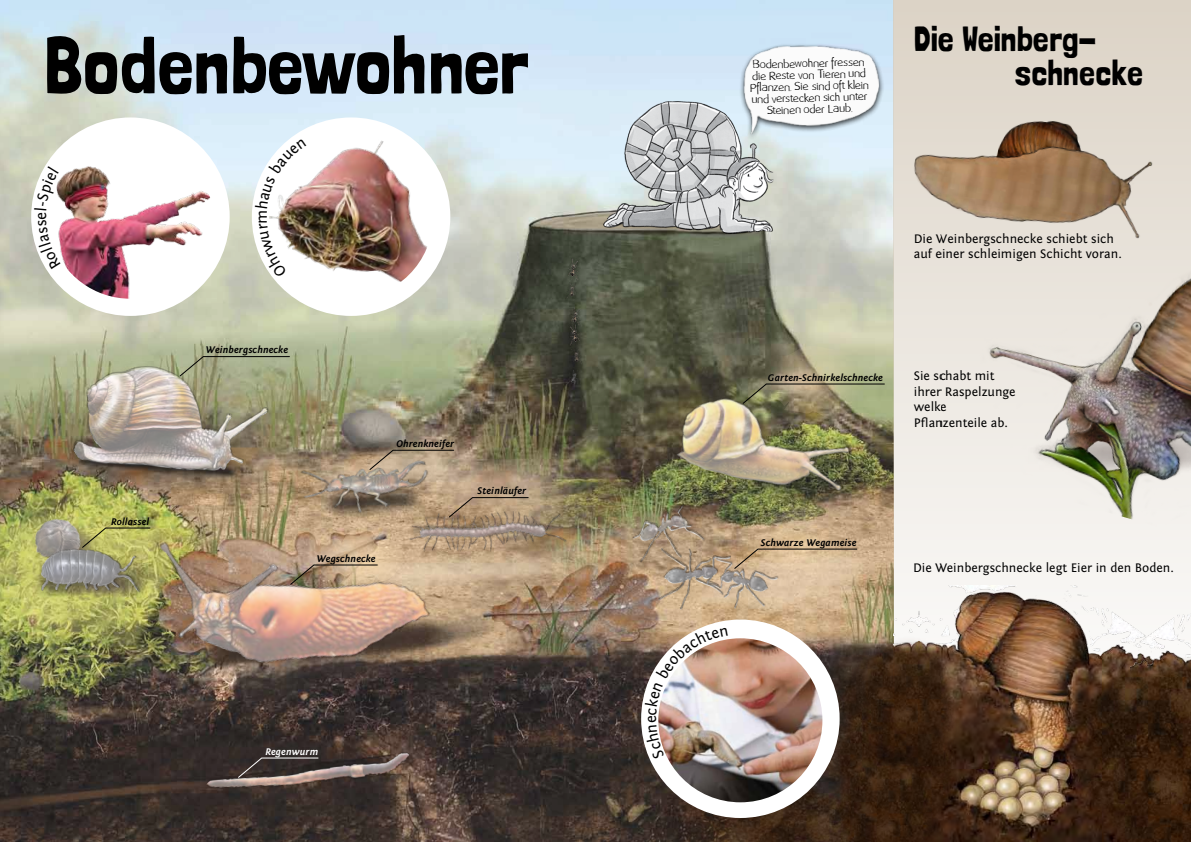
<style>
.page{position:relative;width:1191px;height:842px;background:#fff}
.page>*{position:absolute;margin:0;border:0;box-sizing:border-box;transform-origin:0 0}
.t1{font:80px "Londrina Solid";color:#000}
.t2{font:35px/34px "Londrina Solid";color:#000}
.t3{font:13px/15.6px "Fontin Sans";color:#000}
.t4{font:10px/11.5px "Blume";color:#000;text-align:center}
.t5{font:italic 700 10px "Fontin Sans";letter-spacing:.02em;color:#000}
.t6{font:italic 700 10px "Fontin Sans";letter-spacing:.02em;color:#fff}
</style>
<div class="page">
<img style="left:0;top:0;width:893px;height:842px">
<img style="left:629px;top:461px;width:40px;height:150px">
<img style="left:631px;top:771px;width:174px;height:71px">
<svg style="left:893px;top:0;width:298px;height:634px"></svg>
<div style="left:31px;top:117px;width:199px;height:199px;background:#fff;border-radius:50%"></div>
<img style="left:52px;top:159px;width:160px;height:140px">
<img style="left:201px;top:748px;width:212px;height:49px">
<img style="left:669px;top:384px;width:194px;height:119px">
<img style="left:630px;top:503px;width:149px;height:108px">
<img style="left:567px;top:257px;width:12px;height:24px">
<img style="left:565px;top:282px;width:12px;height:20px">
<img style="left:570px;top:307px;width:10px;height:16px">
<img style="left:568px;top:323px;width:12px;height:24px">
<img style="left:570px;top:347px;width:13px;height:21px">
<img style="left:565px;top:368px;width:14px;height:22px">
<img style="left:894px;top:585px;width:261px;height:257px">
<img style="left:1130px;top:591px;width:61px;height:64px">
<img style="left:1079px;top:655px;width:112px;height:187px">
<img style="left:805px;top:634px;width:155px;height:208px">
<div style="left:252px;top:117px;width:198px;height:199px;background:#fff;border-radius:50%"></div>
<img style="left:269px;top:135px;width:164px;height:164px;border-radius:82px">
<img style="left:833px;top:647px;width:121px;height:50px">
<img style="left:832px;top:697px;width:122px;height:145px">
<img style="left:861px;top:642px;width:91px;height:139px">
<img style="left:843px;top:756px;width:91px;height:86px">
<img style="left:900px;top:96px;width:264px;height:150px">
<div style="left:641px;top:619px;width:198px;height:199px;background:#fff;border-radius:50%"></div>
<img style="left:658px;top:638px;width:164px;height:164px;border-radius:82px">
<img style="left:603px;top:101px;width:170px;height:132px">
<svg style="left:179px;top:356px;width:111px;height:21px"></svg>
<svg style="left:439px;top:449px;width:15px;height:22px"></svg>
<svg style="left:448px;top:497px;width:81px;height:12px"></svg>
<svg style="left:237px;top:757px;width:82px;height:21px;background:#504643"></svg>
<svg style="left:94px;top:527px;width:30px;height:20px"></svg>
<div style="left:739px;top:43px;width:146px;height:98px;background:#000;opacity:.75"></div>
<img style="left:731px;top:39px;width:149px;height:107px">
<img style="left:942px;top:180px;width:249px;height:358px">
<svg style="left:742px;top:341px;width:152px;height:92px;background:#979373"></svg>
<svg style="left:733px;top:498px;width:146px;height:92px;background:#bba481"></svg>
<img style="left:67px;top:359px;width:220px;height:121px">
<img style="left:26px;top:512px;width:68px;height:61px">
<img style="left:36px;top:547px;width:88px;height:51px">
<img style="left:124px;top:512px;width:315px;height:209px">
<img style="left:287px;top:430px;width:152px;height:102px">
<img style="left:290px;top:431px;width:149px;height:101px">
<img style="left:408px;top:509px;width:166px;height:45px">
<svg style="left:34px;top:166px;width:27px;height:104px"></svg>
<svg style="left:255px;top:139px;width:51px;height:139px"></svg>
<img style="left:645px;top:627px;width:83px;height:132px">
<h1 class="t1" style="left:45px;top:18px;width:485px">Bodenbewohner</h1>
<h2 class="t2" style="left:1013px;top:21px;width:131px;text-indent:-100px">Die Weinberg&shy;schnecke</h2>
<p class="t4" style="left:749px;top:60px;width:120px;rotate:-2deg">Bodenbewohner fressen die Reste von Tieren und<br>Pflanzen. Sie sind oft klein und verstecken sich unter<br>Steinen oder Laub.</p>
<p class="t5" style="left:111px;top:516px;width:40px">Rollassel</p>
<p class="t5" style="left:206px;top:345px;width:84px">Weinbergschnecke</p>
<p class="t5" style="left:396px;top:438px;width:59px">Ohrenkneifer</p>
<p class="t5" style="left:317px;top:553px;width:60px">Wegschnecke</p>
<p class="t5" style="left:477px;top:486px;width:50px">Steinläufer</p>
<p class="t6" style="left:265px;top:746px;width:54px">Regenwurm</p>
<p class="t3" style="left:913px;top:231px;width:209px">Die Weinbergschnecke schiebt sich auf einer schleimigen Schicht voran.</p>
<p class="t5" style="left:768px;top:372px;width:116px">Garten-Schnirkelschnecke</p>
<p class="t3" style="left:913px;top:368px;width:103px">Sie schabt mit ihrer Raspelzunge welke<br>Pflanzenteile ab.</p>
<p class="t5" style="left:761px;top:537px;width:97px">Schwarze Wegameise</p>
<p class="t3" style="left:913px;top:560px;width:262px">Die Weinbergschnecke legt Eier in den Boden.</p>
</div>
